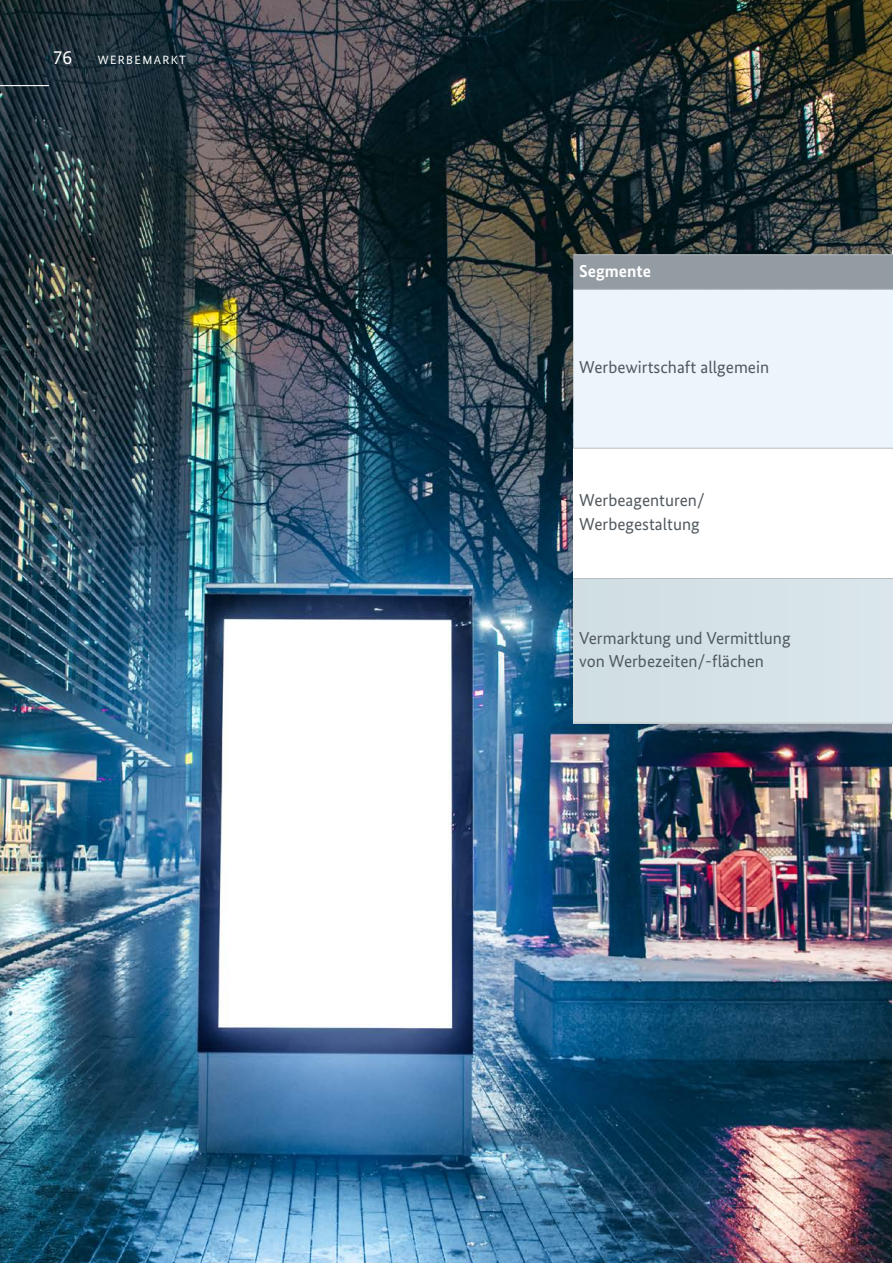
<style>
.page{position:relative;width:893px;height:1263px;background:#fff}
.page>*{position:absolute;margin:0;border:0;box-sizing:border-box;transform-origin:0 0}
.t1{font:19.5px "Bundes Sans";color:#fff}
.t2{font:17.25px/23.2px "Bundes Sans";color:#515960}
.Tabelle{font:700 17.25px "Bundes Sans";color:#fff}
.t3{font:12px "Bundes Sans";letter-spacing:.11em;color:#fff}
</style>
<div class="page">
<img style="left:0;top:0;width:891px;height:1263px">
<div style="left:573px;top:255px;width:320px;height:34px;background:#949ca3"></div>
<div style="left:573px;top:290px;width:320px;height:158px;background:#edf5fc"></div>
<div style="left:573px;top:448px;width:255px;height:130px;background:#fff"></div>
<div style="left:828px;top:448px;width:65px;height:130px;background:#fff"></div>
<div style="left:573px;top:578px;width:255px;height:145px;background:#d4e2e5"></div>
<div style="left:828px;top:578px;width:65px;height:145px;background:#d9e6ea"></div>
<hr style="left:573px;top:254px;width:255px;height:1px;background:#b7bdc2">
<hr style="left:828px;top:254px;width:65px;height:1px;background:#b7bdc2">
<hr style="left:573px;top:289px;width:255px;height:1px;background:#b7bdc2">
<hr style="left:828px;top:289px;width:65px;height:1px;background:#b7bdc2">
<hr style="left:573px;top:448px;width:255px;height:1px;background:#b7bdc2">
<hr style="left:828px;top:448px;width:65px;height:1px;background:#b7bdc2">
<hr style="left:573px;top:578px;width:255px;height:1px;background:#b7bdc2">
<hr style="left:828px;top:578px;width:65px;height:1px;background:#b7bdc2">
<hr style="left:573px;top:723px;width:255px;height:1px;background:#b7bdc2">
<hr style="left:828px;top:723px;width:65px;height:1px;background:#b7bdc2">
<hr style="left:0;top:85px;width:49px;height:1px;background:#fff">
<p class="t1" style="left:53px;top:45px;width:21px">76</p>
<p class="t3" style="left:98px;top:52px;width:90px">WERBEMARKT</p>
<p class="Tabelle" style="left:579px;top:260px;width:73px">Segmente</p>
<p class="t2" style="left:579px;top:356px;width:191px">Werbewirtschaft allgemein</p>
<p class="t2" style="left:579px;top:489px;width:127px">Werbeagenturen/<br>Werbegestaltung</p>
<p class="t2" style="left:579px;top:626px;width:213px">Vermarktung und Vermittlung von Werbezeiten/-flächen</p>
</div>
